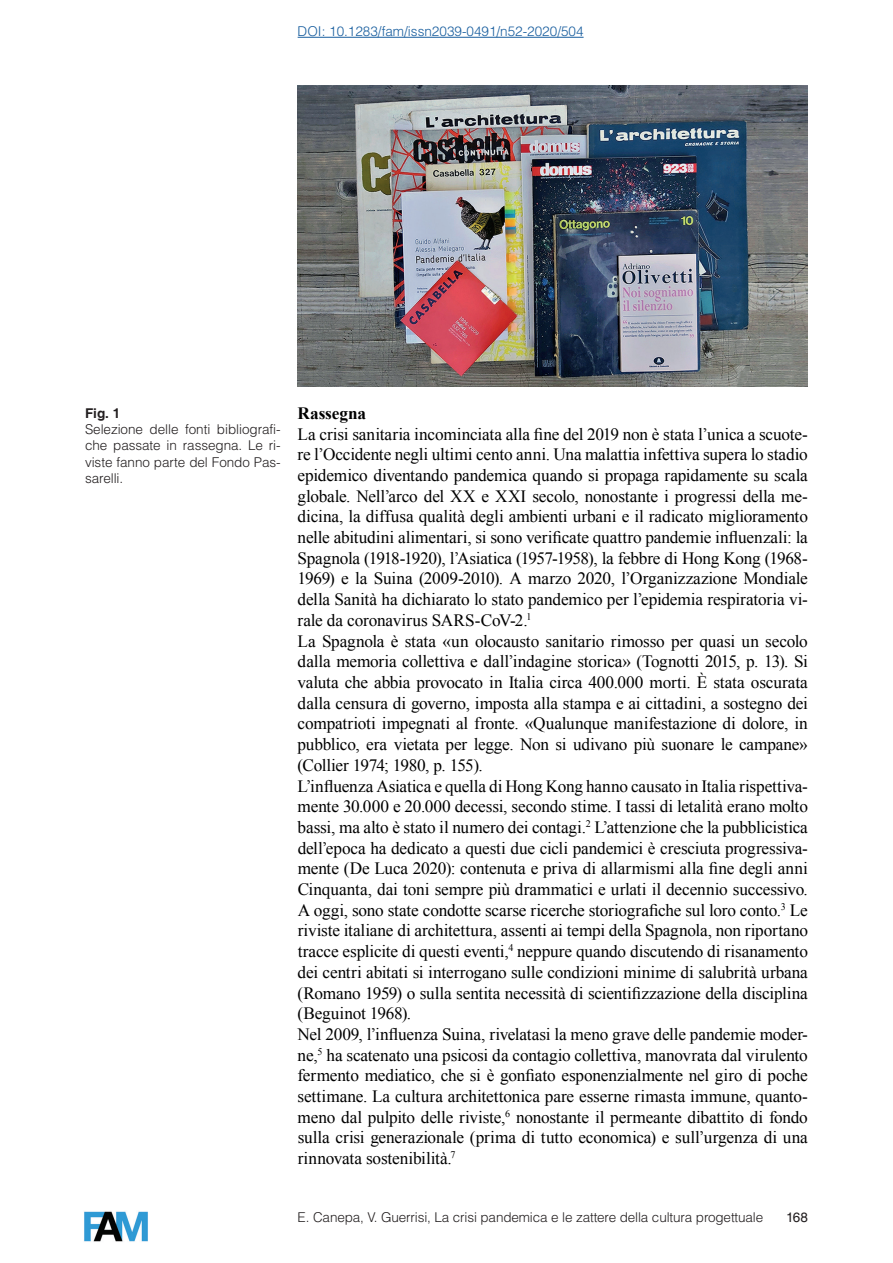
<style>
.page{position:relative;width:893px;height:1263px;background:#fff}
.page>*{position:absolute;margin:0;border:0;box-sizing:border-box;transform-origin:0 0}
.t1{font:17.25px/20.7px "Times New Roman";letter-spacing:-.01em;color:#000001}
.t2{font:700 17.25px "Times New Roman";letter-spacing:-.005em;color:#000001}
.t3{font:300 13.5px/16.2px "Helvetica LT Std";letter-spacing:-.01em;color:#231f20;text-align:justify}
.t4{font:300 13.5px "Helvetica LT Std";color:#175d9e}
.t5{font:700 13.5px "Helvetica";color:#231f20}
.t6{font:13.5px "Helvetica";color:#231f20}
</style>
<div class="page">
<img style="left:84px;top:1211px;width:64px;height:31px">
<img style="left:298px;top:85px;width:510px;height:302px">
<hr style="left:298px;top:37px;width:286px;height:1px;background:#175d9e">
<p class="t4" style="left:298px;top:23px;width:287px">DOI: 10.1283/fam/issn2039-0491/n52-2020/504</p>
<p class="t5" style="left:85px;top:405px;width:37px">Fig. 1</p>
<p class="t3" style="left:85px;top:421px;width:197px">Selezione delle fonti bibliografi&shy;che passate in rassegna. Le ri&shy;viste fanno parte del Fondo Pas&shy;sarelli.</p>
<p class="t2" style="left:298px;top:401px;width:70px">Rassegna</p>
<p class="t1" style="left:298px;top:423px;width:512px">La crisi sanitaria incominciata alla fine del 2019 non è stata l’unica a scuote&shy;re l’Occidente negli ultimi cento anni. Una malattia infettiva supera lo stadio epidemico diventando pandemica quando si propaga rapidamente su scala globale. Nell’arco del XX e XXI secolo, nonostante i progressi della me&shy;dicina, la diffusa qualità degli ambienti urbani e il radicato miglioramento nelle abitudini alimentari, si sono verificate quattro pandemie influenzali: la Spagnola (1918-1920), l’Asiatica (1957-1958), la febbre di Hong Kong (1968- 1969) e la Suina (2009-2010). A marzo 2020, l’Organizzazione Mondiale della Sanità ha dichiarato lo stato pandemico per l’epidemia respiratoria vi&shy;rale da coronavirus SARS-CoV-2.<sup>1<br></sup>La Spagnola è stata «un olocausto sanitario rimosso per quasi un secolo dalla memoria collettiva e dall’indagine storica» (Tognotti 2015, p. 13). Si valuta che abbia provocato in Italia circa 400.000 morti. È stata oscurata dalla censura di governo, imposta alla stampa e ai cittadini, a sostegno dei compatrioti impegnati al fronte. «Qualunque manifestazione di dolore, in pubblico, era vietata per legge. Non si udivano più suonare le campane» (Collier 1974; 1980, p. 155).<br>L’influenza Asiatica e quella di Hong Kong hanno causato in Italia rispettiva&shy;mente 30.000 e 20.000 decessi, secondo stime. I tassi di letalità erano molto bassi, ma alto è stato il numero dei contagi.<sup>2</sup> L’attenzione che la pubblicistica dell’epoca ha dedicato a questi due cicli pandemici è cresciuta progressiva&shy;mente (De Luca 2020): contenuta e priva di allarmismi alla fine degli anni Cinquanta, dai toni sempre più drammatici e urlati il decennio successivo.<br>A oggi, sono state condotte scarse ricerche storiografiche sul loro conto.<sup>3</sup> Le riviste italiane di architettura, assenti ai tempi della Spagnola, non riportano tracce esplicite di questi eventi,<sup>4</sup> neppure quando discutendo di risanamento dei centri abitati si interrogano sulle condizioni minime di salubrità urbana (Romano 1959) o sulla sentita necessità di scientifizzazione della disciplina (Beguinot 1968).<br>Nel 2009, l’influenza Suina, rivelatasi la meno grave delle pandemie moder&shy;ne,<sup>5</sup> ha scatenato una psicosi da contagio collettiva, manovrata dal virulento fermento mediatico, che si è gonfiato esponenzialmente nel giro di poche settimane. La cultura architettonica pare esserne rimasta immune, quanto&shy;meno dal pulpito delle riviste,<sup>6</sup> nonostante il permeante dibattito di fondo sulla crisi generazionale (prima di tutto economica) e sull’urgenza di una rinnovata sostenibilità.<sup>7</sup></p>
<p class="t3" style="left:298px;top:1208px;width:467px">E. Canepa, V. Guerrisi, La crisi pandemica e le zattere della cultura progettuale</p>
<p class="t6" style="left:786px;top:1209px;width:23px">168</p>
</div>
